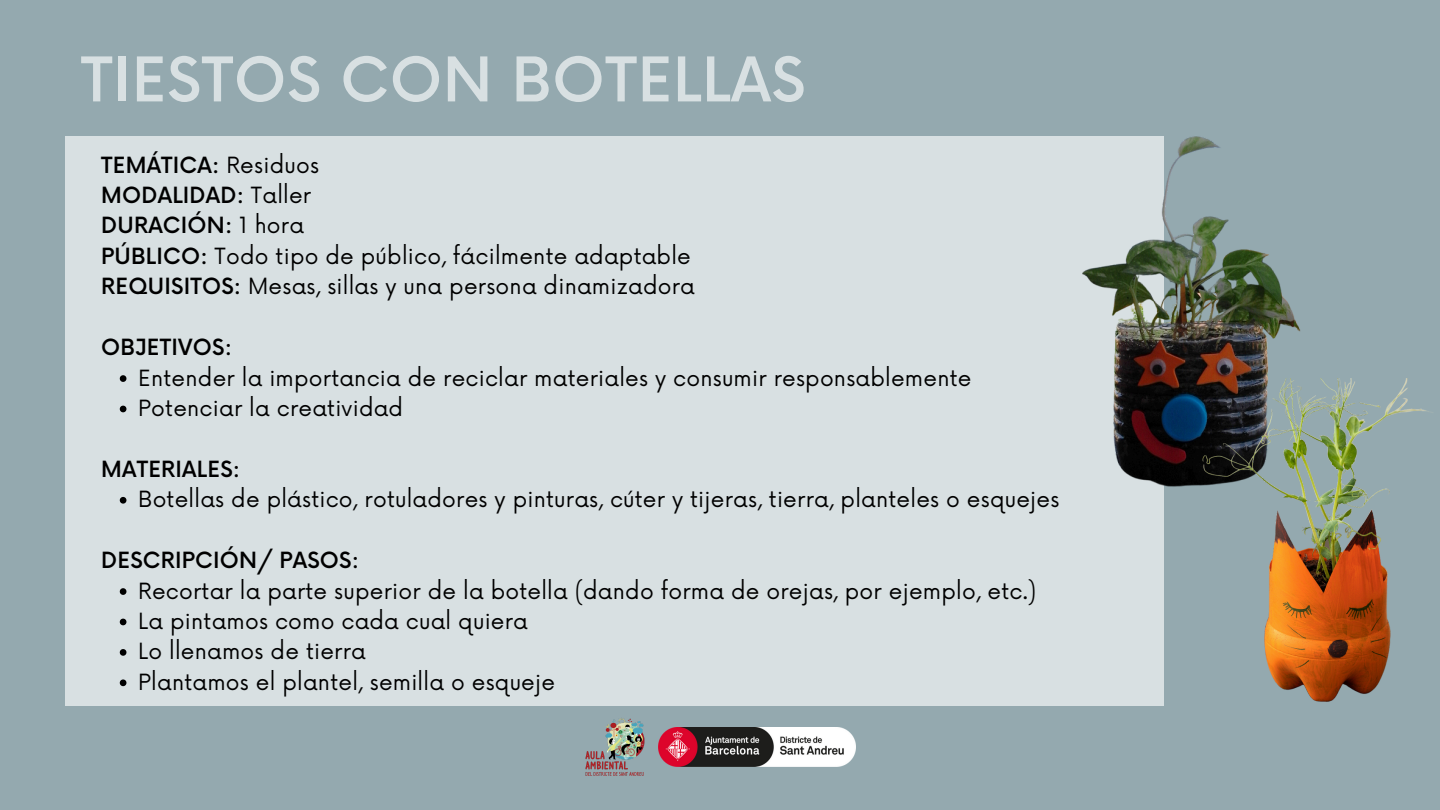
<style>
.page{position:relative;width:1440px;height:810px;background:#94a9af}
.page>*{position:absolute;margin:0;border:0;box-sizing:border-box;transform-origin:0 0}
.t1{font:500 60px "Now";letter-spacing:.01em;color:#d8e0e2}
.t2{font:21.8px "Now";letter-spacing:.01em;color:#000}
.t3{font:500 21.8px "Now";letter-spacing:.01em;color:#000}
.s1{font-weight:400}
.s2{font-weight:500}
</style>
<div class="page">
<div style="left:65px;top:136px;width:1099px;height:570px;background:#d8e0e2"></div>
<svg style="left:120px;top:375px;width:6px;height:7px"></svg>
<svg style="left:120px;top:406px;width:6px;height:6px"></svg>
<svg style="left:120px;top:497px;width:6px;height:7px"></svg>
<svg style="left:120px;top:588px;width:6px;height:7px"></svg>
<svg style="left:120px;top:619px;width:6px;height:6px"></svg>
<svg style="left:120px;top:649px;width:6px;height:7px"></svg>
<svg style="left:120px;top:679px;width:6px;height:7px"></svg>
<img style="left:658px;top:728px;width:198px;height:39px">
<img style="left:585px;top:718px;width:60px;height:58px">
<img style="left:1082px;top:136px;width:219px;height:351px">
<img style="left:1187px;top:379px;width:242px;height:323px">
<p class="t1" style="left:81px;top:47px;width:726px">TIESTOS CON BOTELLAS</p>
<h1 class="t3" style="left:101px;top:153px;width:219px">TEMÁTICA: <span class="s1">Residuos</span></h1>
<p class="t3" style="left:101px;top:183px;width:212px">MODALIDAD: <span class="s1">Taller</span></p>
<p class="t3" style="left:101px;top:214px;width:204px">DURACIÓN: <span class="s1">1 hora</span></p>
<p class="t2" style="left:101px;top:244px;width:591px"><span class="s2">PÚBLICO:</span> Todo tipo de público, fácilmente adaptable</p>
<p class="t2" style="left:101px;top:274px;width:595px"><span class="s2">REQUISITOS:</span> Mesas, sillas y una persona dinamizadora</p>
<p class="t3" style="left:101px;top:336px;width:132px">OBJETIVOS:</p>
<p class="t2" style="left:138px;top:366px;width:835px">Entender la importancia de reciclar materiales y consumir responsablemente</p>
<h2 class="t2" style="left:138px;top:396px;width:266px">Potenciar la creatividad</h2>
<p class="t3" style="left:101px;top:457px;width:141px">MATERIALES:</p>
<p class="t2" style="left:138px;top:487px;width:923px">Botellas de plástico, rotuladores y pinturas, cúter y tijeras, tierra, planteles o esquejes</p>
<h2 class="t3" style="left:101px;top:549px;width:259px">DESCRIPCIÓN/ PASOS:</h2>
<p class="t2" style="left:138px;top:579px;width:900px">Recortar la parte superior de la botella (dando forma de orejas, por ejemplo, etc.)</p>
<h2 class="t2" style="left:138px;top:609px;width:391px">La pintamos como cada cual quiera</h2>
<p class="t2" style="left:138px;top:639px;width:229px">Lo llenamos de tierra</p>
<p class="t2" style="left:138px;top:670px;width:418px">Plantamos el plantel, semilla o esqueje</p>
</div>
